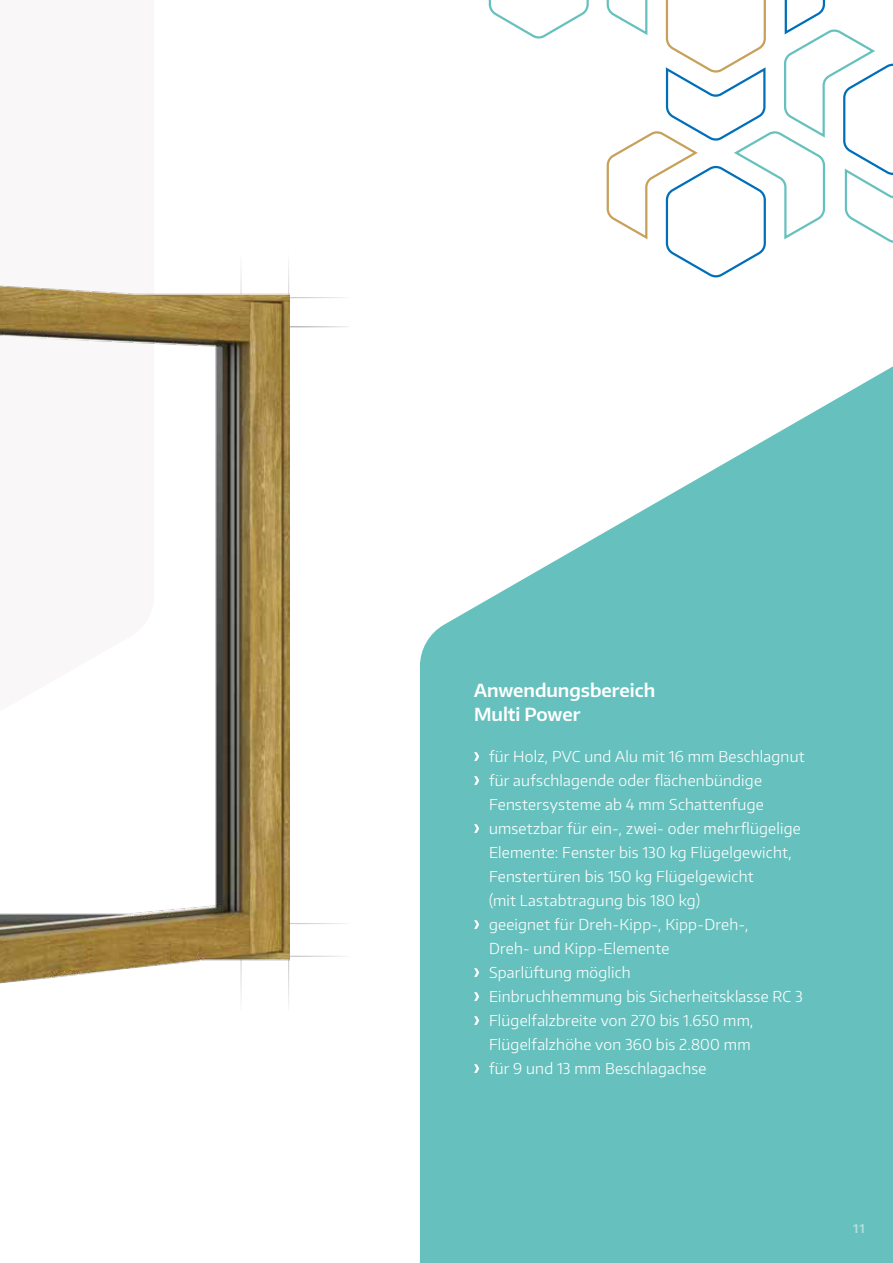
<style>
.page{position:relative;width:893px;height:1263px;background:#fff}
.page>*{position:absolute;margin:0;border:0;box-sizing:border-box;transform-origin:0 0}
.t1{font:600 18px/24px "Encode Sans Normal";letter-spacing:-.005em;color:#fff}
.t2{font:300 15px/24px "Encode Sans Normal";letter-spacing:.015em;color:#fff}
.t3{font:600 12px "Encode Sans Normal";color:#fff}
</style>
<div class="page">
<svg style="left:488px;top:0;width:101px;height:39px"></svg>
<svg style="left:606px;top:0;width:287px;height:278px"></svg>
<svg style="left:420px;top:366px;width:473px;height:897px;background:#7ccac7"></svg>
<hr style="left:0;top:296px;width:350px;height:4px;background:#000;opacity:.75">
<hr style="left:0;top:922px;width:350px;height:4px;background:#000;opacity:.75">
<hr style="left:0;top:325px;width:350px;height:4px;background:#000;opacity:.75">
<hr style="left:0;top:955px;width:350px;height:3px;background:#000;opacity:.75">
<div style="left:278px;top:241px;width:21px;height:778px;background:#fff"></div>
<hr style="left:286px;top:248px;width:4px;height:764px;background:#000;opacity:.75">
<img style="left:0;top:271px;width:289px;height:740px">
<svg style="left:474px;top:752px;width:5px;height:9px"></svg>
<svg style="left:474px;top:776px;width:5px;height:9px"></svg>
<svg style="left:474px;top:824px;width:5px;height:9px"></svg>
<svg style="left:474px;top:920px;width:5px;height:9px"></svg>
<svg style="left:474px;top:968px;width:5px;height:9px"></svg>
<svg style="left:474px;top:992px;width:5px;height:9px"></svg>
<svg style="left:474px;top:1016px;width:5px;height:9px"></svg>
<svg style="left:474px;top:1064px;width:5px;height:9px"></svg>
<p class="t1" style="left:474px;top:677px;width:183px">Anwendungsbereich<br>Multi Power</p>
<p class="t2" style="left:489px;top:744px;width:317px">für Holz, PVC und Alu mit 16 mm Beschlagnut für aufschlagende oder flächenbündige Fenstersysteme ab 4 mm Schattenfuge umsetzbar für ein-, zwei- oder mehrflügelige Elemente: Fenster bis 130 kg Flügelgewicht, Fenstertüren bis 150 kg Flügelgewicht<br>(mit Lastabtragung bis 180 kg)<br>geeignet für Dreh-Kipp-, Kipp-Dreh-,<br>Dreh- und Kipp-Elemente<br>Sparlüftung möglich<br>Einbruchhemmung bis Sicherheitsklasse RC 3<br>Flügelfalzbreite von 270 bis 1.650 mm, Flügelfalzhöhe von 360 bis 2.800 mm<br>für 9 und 13 mm Beschlagachse</p>
<p class="t3" style="left:853px;top:1220px;width:13px">11</p>
</div>
